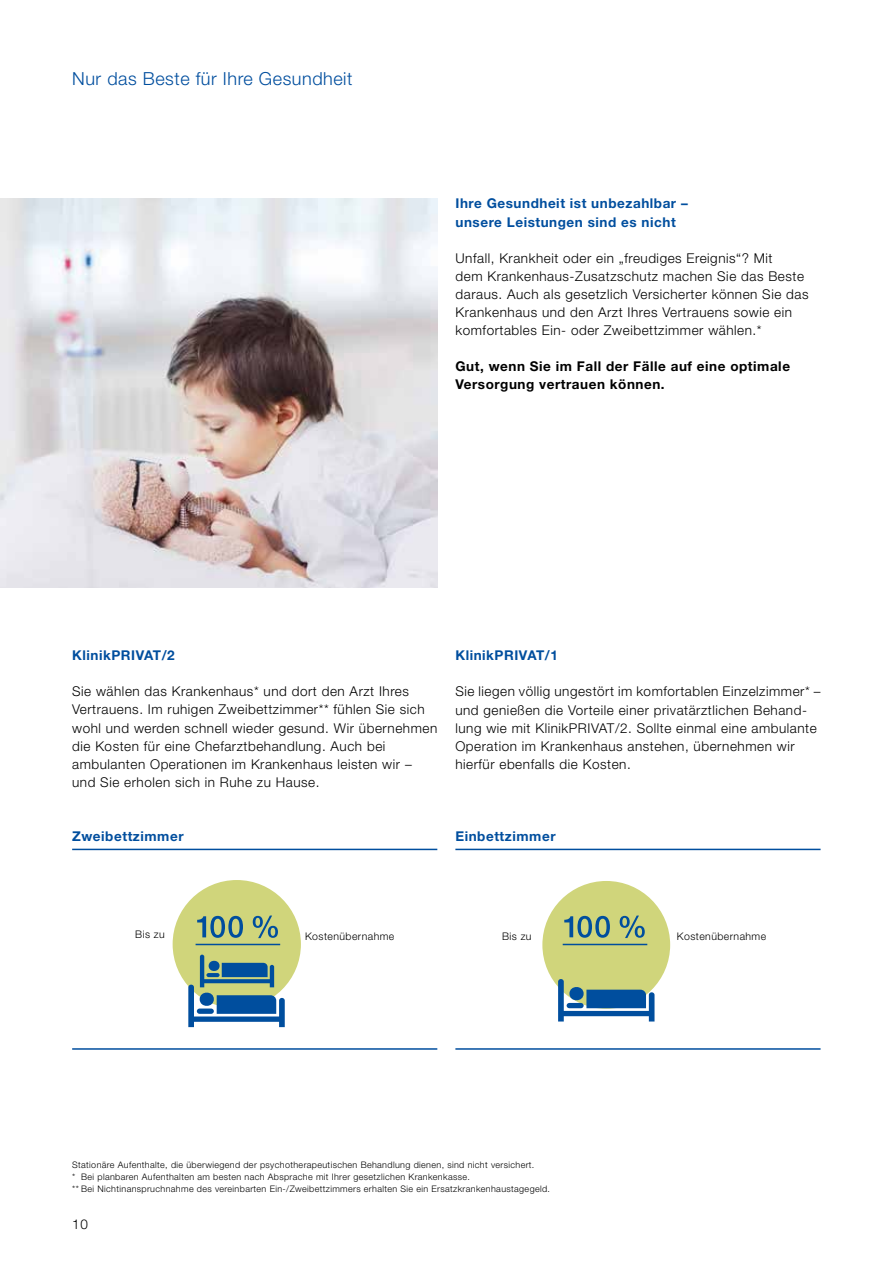
<style>
.page{position:relative;width:893px;height:1263px;background:#fff}
.page>*{position:absolute;margin:0;border:0;box-sizing:border-box;transform-origin:0 0}
.t1{font:300 18px "Helvetica Neue LT Pro";letter-spacing:.03em;color:#004e9e}
.t2{font:300 13.5px/18.1px "Helvetica Neue LT Pro";letter-spacing:.04em;color:#000}
.t3{font:700 13.5px/18.1px "Helvetica Neue LT Pro";letter-spacing:.04em;color:#004e9e}
.t4{font:700 13.5px/18.1px "Helvetica Neue LT Pro";letter-spacing:.04em;color:#000}
.t5{font:300 10.5px "Helvetica Neue LT Pro";letter-spacing:.04em;color:#000}
.t6{font:300 9px/12px "Helvetica Neue LT Pro";letter-spacing:.04em;color:#000}
</style>
<div class="page">
<img style="left:0;top:199px;width:437px;height:388px">
<div style="left:173px;top:880px;width:128px;height:128px;background:#d0d57b;border-radius:50%"></div>
<div style="left:542px;top:881px;width:128px;height:128px;background:#d0d57b;border-radius:50%"></div>
<svg style="left:564px;top:915px;width:81px;height:23px"></svg>
<svg style="left:197px;top:915px;width:81px;height:23px"></svg>
<hr style="left:72px;top:849px;width:365px;height:1px;background:#004e9e">
<hr style="left:72px;top:1048px;width:365px;height:2px;background:#004e9e">
<hr style="left:455px;top:849px;width:366px;height:1px;background:#004e9e">
<hr style="left:455px;top:1048px;width:366px;height:2px;background:#004e9e">
<hr style="left:196px;top:944px;width:84px;height:1px;background:#004e9e">
<hr style="left:563px;top:944px;width:84px;height:1px;background:#004e9e">
<svg style="left:558px;top:979px;width:96px;height:42px"></svg>
<svg style="left:188px;top:955px;width:97px;height:72px"></svg>
<h1 class="t1" style="left:72px;top:68px;width:282px">Nur das Beste für Ihre Gesundheit</h1>
<p class="t3" style="left:455px;top:194px;width:234px">Ihre Gesundheit ist unbezahlbar – unsere Leistungen sind es nicht</p>
<p class="t2" style="left:455px;top:248px;width:355px">Unfall, Krankheit oder ein „freudiges Ereignis“? Mit<br>dem Krankenhaus-Zusatzschutz machen Sie das Beste daraus. Auch als gesetzlich Versicherter können Sie das Krankenhaus und den Arzt Ihres Vertrauens sowie ein komfortables Ein- oder Zweibettzimmer wählen.*</p>
<p class="t4" style="left:455px;top:357px;width:336px">Gut, wenn Sie im Fall der Fälle auf eine optimale<br>Versorgung vertrauen können.</p>
<p class="t3" style="left:72px;top:646px;width:104px">KlinikPRIVAT/2</p>
<p class="t2" style="left:72px;top:682px;width:367px">Sie wählen das Krankenhaus* und dort den Arzt Ihres Vertrauens. Im ruhigen Zweibettzimmer** fühlen Sie sich wohl und werden schnell wieder gesund. Wir übernehmen die Kosten für eine Chefarztbehandlung. Auch bei ambulanten Operationen im Krankenhaus leisten wir – und Sie erholen sich in Ruhe zu Hause.</p>
<p class="t3" style="left:455px;top:646px;width:104px">KlinikPRIVAT/1</p>
<p class="t2" style="left:455px;top:682px;width:367px">Sie liegen völlig ungestört im komfortablen Einzelzimmer* – und genießen die Vorteile einer privatärztlichen Behand&shy;lung wie mit KlinikPRIVAT/2. Sollte einmal eine ambulante Operation im Krankenhaus anstehen, übernehmen wir hierfür ebenfalls die Kosten.</p>
<p class="t3" style="left:72px;top:827px;width:113px">Zweibettzimmer</p>
<p class="t3" style="left:455px;top:827px;width:102px">Einbettzimmer</p>
<p class="t5" style="left:135px;top:927px;width:31px">Bis zu</p>
<p class="t5" style="left:305px;top:930px;width:91px">Kostenübernahme</p>
<p class="t5" style="left:502px;top:930px;width:31px">Bis zu</p>
<p class="t5" style="left:677px;top:930px;width:91px">Kostenübernahme</p>
<p class="t6" style="left:72px;top:1159px;width:479px">Stationäre Aufenthalte, die überwiegend der psychotherapeutischen Behandlung dienen, sind nicht versichert.<br>* Bei planbaren Aufenthalten am besten nach Absprache mit Ihrer gesetzlichen Krankenkasse.<br>** Bei Nichtinanspruchnahme des vereinbarten Ein-/Zweibettzimmers erhalten Sie ein Ersatzkrankenhaustagegeld.</p>
<p class="t2" style="left:72px;top:1215px;width:17px">10</p>
</div>
